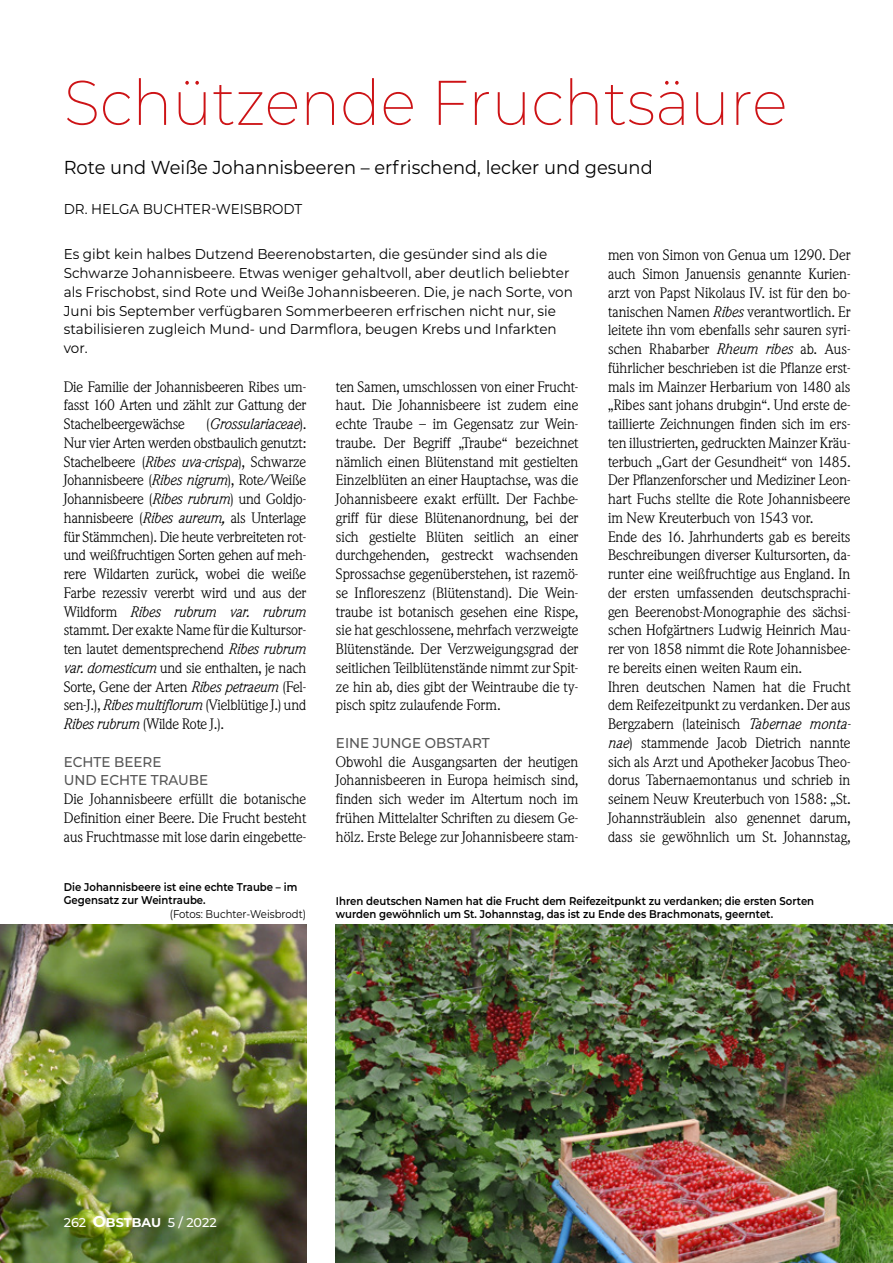
<style>
.page{position:relative;width:893px;height:1263px;background:#fff}
.page>*{position:absolute;margin:0;border:0;box-sizing:border-box;transform-origin:0 0}
.t1{font:200 63px "Montserrat";color:#cd1316;scale:.95 1}
.t2{font:18.75px "Montserrat";color:#000;scale:.95 1}
.t3{font:15px/18.8px "Weidemann BQ";color:#000;text-align:justify}
.t4{font:14.25px/18.8px "Montserrat";color:#000;scale:.95 1}
.t5{font:500 14.25px/18.8px "Montserrat";color:#565656;scale:.95 1}
.t6{font:500 12.75px "Montserrat";color:#fff}
.t7{font:600 11.25px/13.5px "Montserrat";color:#000;scale:.9 1}
.t8{font:11.25px "Montserrat";color:#000;scale:.9 1}
.s1{font-style:italic}
.s2{font-weight:700;font-size:15.75px}
.s3{font-weight:700}
</style>
<div class="page">
<img style="left:0;top:924px;width:306px;height:339px">
<img style="left:336px;top:924px;width:557px;height:339px">
<h1 class="t1" style="left:64px;top:60px;width:763px">Schützende Fruchtsäure</h1>
<p class="t2" style="left:64px;top:155px;width:621px">Rote und Weiße Johannisbeeren – erfrischend, lecker und gesund</p>
<p class="t4" style="left:64px;top:199px;width:253px">DR. HELGA BUCHTER-WEISBRODT</p>
<p class="t4" style="left:64px;top:244px;width:537px">Es gibt kein halbes Dutzend Beerenobstarten, die gesünder sind als die Schwarze Johannisbeere. Etwas weniger gehaltvoll, aber deutlich beliebter als Frischobst, sind Rote und Weiße Johannisbeeren. Die, je nach Sorte, von Juni bis September verfügbaren Sommerbeeren erfrischen nicht nur, sie stabilisieren zugleich Mund- und Darmflora, beugen Krebs und Infarkten vor.</p>
<p class="t3" style="left:608px;top:246px;width:244px;text-align:left">men von Simon von Genua um 1290. Der auch Simon Januensis genannte Kurien&shy;arzt von Papst Nikolaus IV. ist für den bo&shy;tanischen Namen <span class="s1">Ribes</span> verantwortlich. Er leitete ihn vom ebenfalls sehr sauren syri&shy;schen Rhabarber <span class="s1">Rheum ribes</span> ab. Aus&shy;führlicher beschrieben ist die Pflanze erst&shy;mals im Mainzer Herbarium von 1480 als „Ribes sant johans drubgin“. Und erste de&shy;taillierte Zeichnungen finden sich im ers&shy;ten illustrierten, gedruckten Mainzer Kräu&shy;terbuch „Gart der Gesundheit“ von 1485.<br>Der Pflanzenforscher und Mediziner Leon&shy;hart Fuchs stellte die Rote Johannisbeere im New Kreuterbuch von 1543 vor.<br>Ende des 16. Jahrhunderts gab es bereits Beschreibungen diverser Kultursorten, da&shy;runter eine weißfruchtige aus England. In der ersten umfassenden deutschsprachi&shy;gen Beerenobst-Monographie des sächsi&shy;schen Hofgärtners Ludwig Heinrich Mau&shy;rer von 1858 nimmt die Rote Johannisbee&shy;re bereits einen weiten Raum ein.<br>Ihren deutschen Namen hat die Frucht dem Reifezeitpunkt zu verdanken. Der aus Bergzabern (lateinisch <span class="s1">Tabernae monta&shy;nae</span>) stammende Jacob Dietrich nannte sich als Arzt und Apotheker Jacobus Theo&shy;dorus Tabernaemontanus und schrieb in seinem Neuw Kreuterbuch von 1588: „St.<br>Johannsträublein also genennet darum, dass sie gewöhnlich um St. Johannstag,</p>
<p class="t3" style="left:336px;top:377px;width:244px">ten Samen, umschlossen von einer Frucht&shy;haut. Die Johannisbeere ist zudem eine echte Traube – im Gegensatz zur Wein&shy;traube. Der Begriff „Traube“ bezeichnet nämlich einen Blütenstand mit gestielten Einzelblüten an einer Hauptachse, was die Johannisbeere exakt erfüllt. Der Fachbe&shy;griff für diese Blütenanordnung, bei der sich gestielte Blüten seitlich an einer durchgehenden, gestreckt wachsenden Sprossachse gegenüberstehen, ist razemö&shy;se Infloreszenz (Blütenstand). Die Wein&shy;traube ist botanisch gesehen eine Rispe, sie hat geschlossene, mehrfach verzweigte Blütenstände. Der Verzweigungsgrad der seitlichen Teilblütenstände nimmt zur Spit&shy;ze hin ab, dies gibt der Weintraube die ty&shy;pisch spitz zulaufende Form.</p>
<p class="t5" style="left:336px;top:733px;width:163px">EINE JUNGE OBSTART</p>
<p class="t3" style="left:336px;top:752px;width:244px">Obwohl die Ausgangsarten der heutigen Johannisbeeren in Europa heimisch sind, finden sich weder im Altertum noch im frühen Mittelalter Schriften zu diesem Ge&shy;hölz. Erste Belege zur Johannisbeere stam-</p>
<p class="t3" style="left:64px;top:377px;width:244px">Die Familie der Johannisbeeren Ribes um&shy;fasst 160 Arten und zählt zur Gattung der Stachelbeergewächse</p>
<p class="t3" style="left:64px;top:415px;width:244px;text-indent:142px">(<span class="s1">Grossulariaceae</span>).<br>Nur vier Arten werden obstbaulich genutzt:<br>Stachelbeere (<span class="s1">Ribes uva-crispa</span>), Schwarze Johannisbeere (<span class="s1">Ribes nigrum</span>), Rote/Weiße Johannisbeere (<span class="s1">Ribes rubrum</span>) und Goldjo&shy;hannisbeere (<span class="s1">Ribes aureum,</span> als Unterlage für Stämmchen). Die heute verbreiteten rot&shy;und weißfruchtigen Sorten gehen auf meh&shy;rere Wildarten zurück, wobei die weiße Farbe rezessiv vererbt wird und aus der Wildform <span class="s1">Ribes rubrum var. rubrum </span>stammt. Der exakte Name für die Kultursor&shy;ten lautet dementsprechend <span class="s1">Ribes rubrum var. domesticum</span> und sie enthalten, je nach Sorte, Gene der Arten <span class="s1">Ribes petraeum</span> (Fel&shy;sen-J.), <span class="s1">Ribes multiflorum</span> (Vielblütige J.) und <span class="s1">Ribes rubrum</span> (Wilde Rote J.).</p>
<p class="t5" style="left:64px;top:751px;width:154px">ECHTE BEERE<br>UND ECHTE TRAUBE</p>
<p class="t3" style="left:64px;top:790px;width:244px">Die Johannisbeere erfüllt die botanische Definition einer Beere. Die Frucht besteht aus Fruchtmasse mit lose darin eingebette-</p>
<p class="t7" style="left:64px;top:880px;width:261px">Die Johannisbeere ist eine echte Traube – im<br>Gegensatz zur Weintraube.</p>
<p class="t8" style="left:170px;top:906px;width:153px">(Fotos: Buchter-Weisbrodt)</p>
<p class="t7" style="left:336px;top:893px;width:533px">Ihren deutschen Namen hat die Frucht dem Reifezeitpunkt zu verdanken; die ersten Sorten wurden gewöhnlich um St. Johannstag, das ist zu Ende des Brachmonats, geerntet.</p>
<p class="t6" style="left:64px;top:1214px;width:155px">262 <span class="s2">O</span><span class="s3">BSTBAU</span> 5 / 2022</p>
</div>
